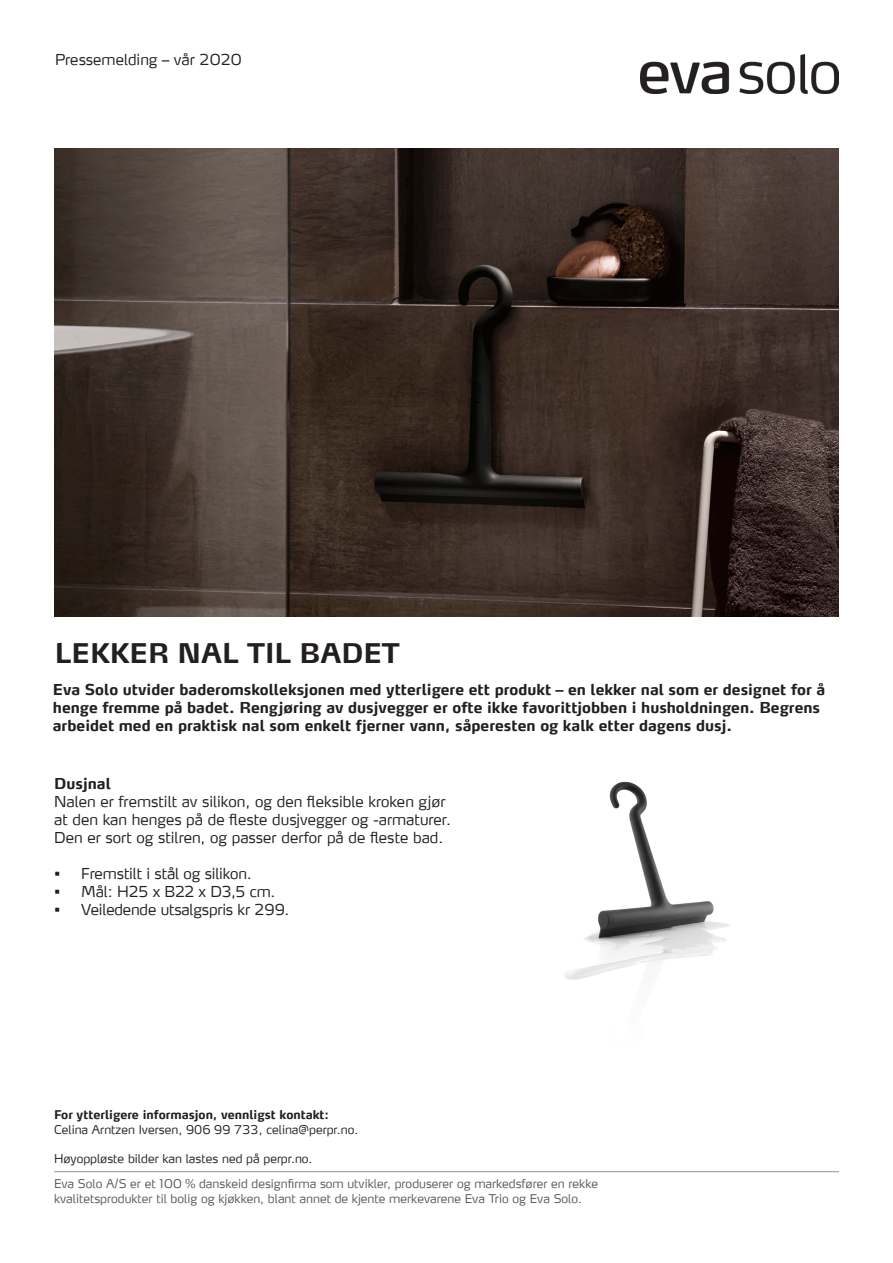
<style>
.page{position:relative;width:893px;height:1263px;background:#fff}
.page>*{position:absolute;margin:0;border:0;box-sizing:border-box;transform-origin:0 0}
.t1{font:700 27px "Max LF";color:#231f20}
.t2{font:700 15px/18px "Max TF";color:#231f20}
.t3{font:300 15px/18px "Max TF";color:#231f20}
.t4{font:300 15px "Max LF";letter-spacing:-.01em;color:#231f20}
.t5{font:300 12px "Max LF";color:#57585a}
.t6{font:300 12px "Max TF";color:#231f20}
.t7{font:700 12px "Max TF";color:#231f20}
</style>
<div class="page">
<hr style="left:54px;top:1171px;width:785px;height:1px;background:#939598">
<img style="left:641px;top:54px;width:198px;height:39px">
<img style="left:55px;top:149px;width:784px;height:468px">
<img style="left:564px;top:781px;width:166px;height:199px">
<p class="t4" style="left:55px;top:50px;width:188px">Pressemelding – vår 2020</p>
<p class="t1" style="left:55px;top:636px;width:346px">LEKKER NAL TIL BADET</p>
<p class="t2" style="left:53px;top:680px;width:774px">Eva Solo utvider baderomskolleksjonen med ytterligere ett produkt – en lekker nal som er designet for å henge fremme på badet. Rengjøring av dusjvegger er ofte ikke favorittjobben i husholdningen. Begrens arbeidet med en praktisk nal som enkelt fjerner vann, såperesten og kalk etter dagens dusj.</p>
<p class="t2" style="left:54px;top:774px;width:58px">Dusjnal</p>
<p class="t3" style="left:54px;top:792px;width:398px">Nalen er fremstilt av silikon, og den fleksible kroken gjør at den kan henges på de fleste dusjvegger og -armaturer.<br>Den er sort og stilren, og passer derfor på de fleste bad.</p>
<p class="t4" style="left:54px;top:864px;width:199px">• Fremstilt i stål og silikon.</p>
<p class="t4" style="left:54px;top:882px;width:223px">• Mål: H25 x B22 x D3,5 cm.</p>
<p class="t4" style="left:54px;top:900px;width:237px">• Veiledende utsalgspris kr 299.</p>
<p class="t7" style="left:54px;top:1107px;width:277px">For ytterligere informasjon, vennligst kontakt:</p>
<p class="t6" style="left:54px;top:1122px;width:306px">Celina Arntzen Iversen, 906 99 733, celina@perpr.no.</p>
<p class="t6" style="left:54px;top:1151px;width:260px">Høyoppløste bilder kan lastes ned på perpr.no.</p>
<p class="t5" style="left:54px;top:1176px;width:545px">Eva Solo A/S er et 100 % danskeid designfirma som utvikler, produserer og markedsfører en rekke</p>
<p class="t5" style="left:54px;top:1190px;width:530px">kvalitetsprodukter til bolig og kjøkken, blant annet de kjente merkevarene Eva Trio og Eva Solo.</p>
</div>
